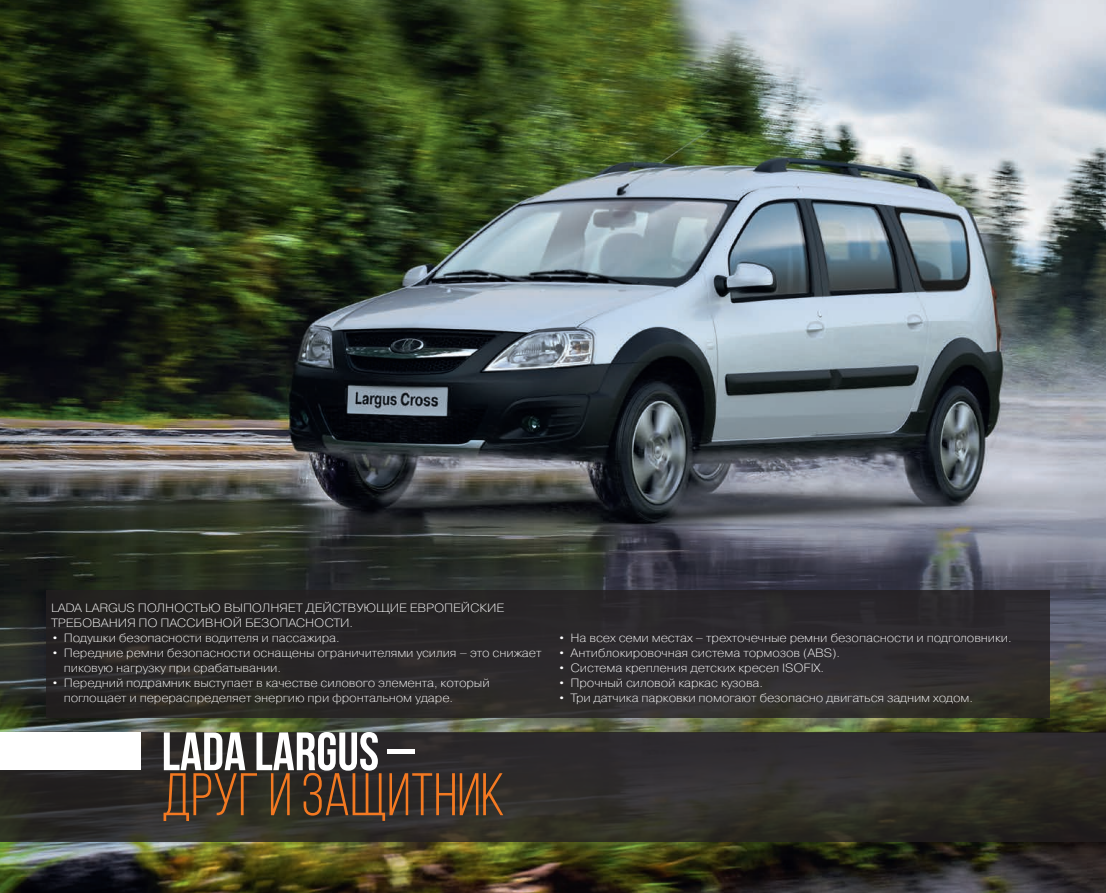
<style>
.page{position:relative;width:1106px;height:893px;background:#fff}
.page>*{position:absolute;margin:0;border:0;box-sizing:border-box;transform-origin:0 0}
.t1{font:60px "Bebas Neue";color:#f47921}
.t2{font:700 54px "Bebas Neue";color:#fff}
.t3{font:12px/15px "Pragmatica Light C";letter-spacing:-.01em;color:#fff;scale:1.1 1}
.s1{font-weight:700}
</style>
<div class="page">
<img style="left:0;top:842px;width:1106px;height:51px">
<img style="left:0;top:0;width:1106px;height:732px">
<svg style="left:0;top:732px;width:1106px;height:110px;background:#2d2b28"></svg>
<div style="left:47px;top:590px;width:1002px;height:127px;background:#2a2829"></div>
<div style="left:0;top:732px;width:140px;height:38px;background:#fff"></div>
<p class="t3" style="left:51px;top:601px;width:413px">LADA LARGUS ПОЛНОСТЬЮ ВЫПОЛНЯЕТ ДЕЙСТВУЮЩИЕ ЕВРОПЕЙСКИЕ<br>ТРЕБОВАНИЯ ПО ПАССИВНОЙ БЕЗОПАСНОСТИ.</p>
<p class="t3" style="left:51px;top:631px;width:264px"><span class="s1">•</span> Подушки безопасности водителя и пассажира.</p>
<p class="t3" style="left:64px;top:646px;width:436px;text-indent:-13px"><span class="s1">•</span> Передние ремни безопасности оснащены ограничителями усилия – это снижает пиковую нагрузку при срабатывании.</p>
<p class="t3" style="left:64px;top:676px;width:388px;text-indent:-13px"><span class="s1">•</span> Передний подрамник выступает в качестве силового элемента, который поглощает и перераспределяет энергию при фронтальном ударе.</p>
<h2 class="t2" style="left:162px;top:722px;width:254px">LADA LARGUS –</h2>
<h1 class="t1" style="left:162px;top:762px;width:345px">друг и защитник</h1>
<p class="t3" style="left:558px;top:631px;width:414px"><span class="s1">•</span> На всех семи местах – трехточечные ремни безопасности и подголовники.</p>
<p class="t3" style="left:558px;top:646px;width:258px"><span class="s1">•</span> Антиблокировочная система тормозов (ABS).</p>
<p class="t3" style="left:558px;top:661px;width:244px"><span class="s1">•</span> Система крепления детских кресел ISOFIX.</p>
<p class="t3" style="left:558px;top:676px;width:188px"><span class="s1">•</span> Прочный силовой каркас кузова.</p>
<p class="t3" style="left:558px;top:691px;width:379px"><span class="s1">•</span> Три датчика парковки помогают безопасно двигаться задним ходом.</p>
</div>
